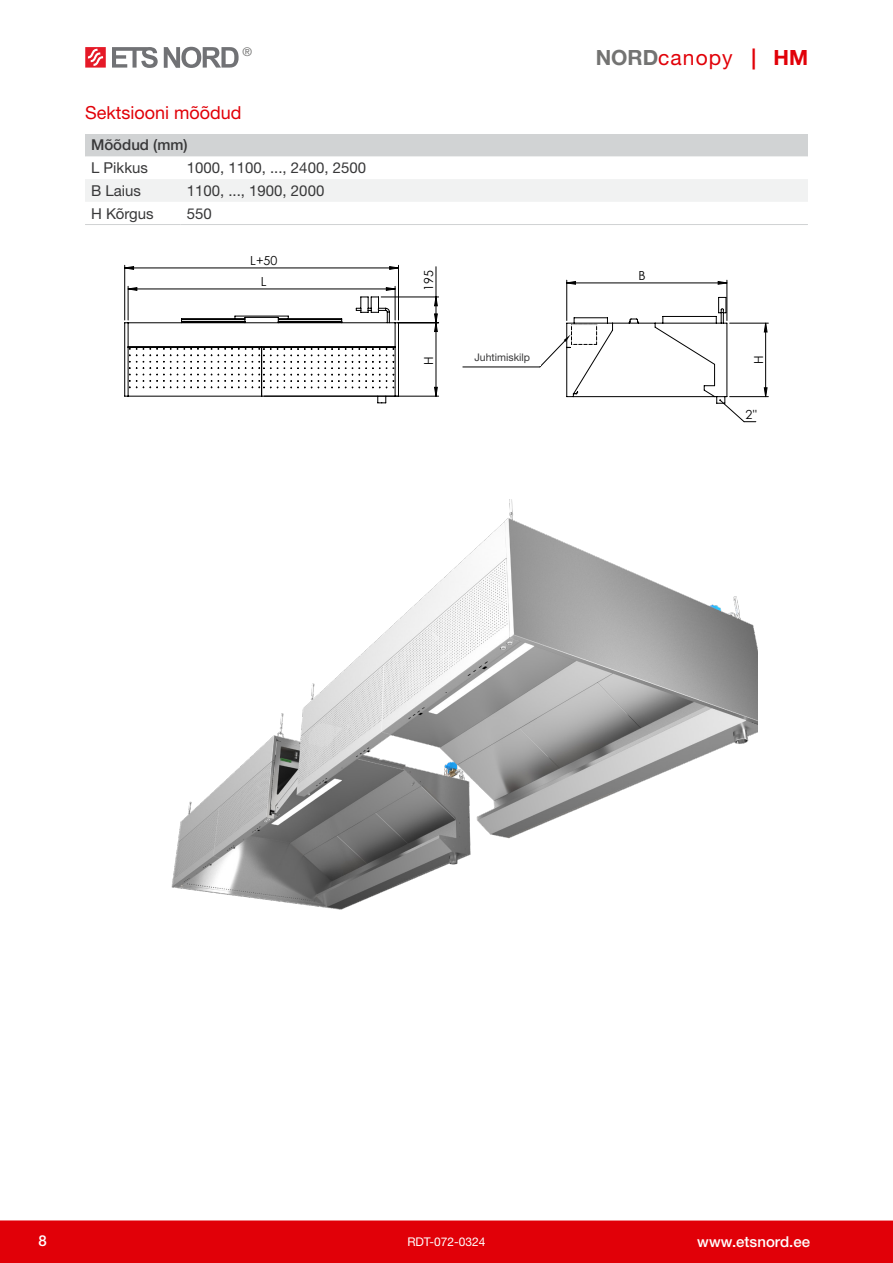
<style>
.page{position:relative;width:893px;height:1263px;background:#fff}
.page>*{position:absolute;margin:0;border:0;box-sizing:border-box;transform-origin:0 0}
.t1{font:21px "Helvetica Neue LTW1 G";letter-spacing:.05em;color:#e10008}
.Pealkiri{font:18px "Helvetica Neue LTW1 G";color:#e10008}
.Tabeltekst{font:15px "Helvetica Neue LTW1 G";color:#383839}
.t2{font:500 15px "Helvetica Neue LTW1 G";color:#fff}
.Tabeli_päis{font:500 15px "Helvetica Neue LTW1 G";color:#383839}
.t3{font:12.45px/21px "Century Gothic";color:#000;text-align:center}
.t4{font:12.45px "Helvetica Neue LTW1 G";color:#000}
.t5{font:12px "Helvetica Neue LTW1 G";color:#fff}
.t6{font:12px "Helvetica Neue LTW1 G";color:#737372}
.Graafiku_tekst{font:10.5px "Helvetica Neue LTW1 G";color:#383839}
.s1{font-weight:700;color:#737372}
.s2{font-weight:700}
</style>
<div class="page">
<div style="left:0;top:1220px;width:893px;height:43px;background:#e10008"></div>
<svg style="left:85px;top:47px;width:21px;height:21px"></svg>
<svg style="left:112px;top:47px;width:46px;height:21px"></svg>
<svg style="left:164px;top:47px;width:75px;height:21px"></svg>
<div style="left:85px;top:134px;width:723px;height:22px;background:#d1d3d4"></div>
<svg style="left:85px;top:156px;width:723px;height:1px"></svg>
<div style="left:85px;top:179px;width:723px;height:23px;background:#f1f2f2"></div>
<hr style="left:85px;top:224px;width:96px;height:1px;background:#d1d3d4">
<hr style="left:181px;top:224px;width:627px;height:1px;background:#d1d3d4">
<img style="left:171px;top:500px;width:586px;height:410px">
<hr style="left:124px;top:265px;width:1px;height:55px;background:#000">
<hr style="left:398px;top:265px;width:1px;height:55px;background:#000">
<hr style="left:765px;top:323px;width:1px;height:74px;background:#000">
<hr style="left:730px;top:396px;width:38px;height:1px;background:#000">
<hr style="left:730px;top:323px;width:38px;height:1px;background:#000">
<hr style="left:264px;top:396px;width:175px;height:1px;background:#000">
<hr style="left:381px;top:297px;width:58px;height:1px;background:#000">
<hr style="left:398px;top:322px;width:41px;height:1px;background:#000">
<hr style="left:436px;top:267px;width:1px;height:30px;background:#000">
<hr style="left:566px;top:280px;width:1px;height:40px;background:#000">
<hr style="left:727px;top:280px;width:1px;height:40px;background:#000">
<svg style="left:764px;top:387px;width:4px;height:10px"></svg>
<svg style="left:764px;top:323px;width:4px;height:9px"></svg>
<svg style="left:434px;top:296px;width:4px;height:101px"></svg>
<svg style="left:566px;top:281px;width:161px;height:4px"></svg>
<svg style="left:124px;top:266px;width:275px;height:137px"></svg>
<hr style="left:463px;top:367px;width:77px;height:1px;background:#000">
<svg style="left:539px;top:297px;width:217px;height:125px"></svg>
<div style="left:463px;top:354px;width:78px;height:12px;background:#fff"></div>
<p class="t6" style="left:243px;top:44px;width:11px">®</p>
<h1 class="t1" style="left:596px;top:44px;width:214px"><span class="s1">NORD</span>canopy <span class="s2">| HM</span></h1>
<p class="Pealkiri" style="left:85px;top:102px;width:158px">Sektsiooni mõõdud</p>
<p class="Tabeli_päis" style="left:91px;top:136px;width:98px">Mõõdud (mm)</p>
<p class="Tabeltekst" style="left:91px;top:158px;width:58px">L Pikkus</p>
<p class="Tabeltekst" style="left:187px;top:158px;width:181px">1000, 1100, ..., 2400, 2500</p>
<p class="Tabeltekst" style="left:91px;top:181px;width:52px">B Laius</p>
<p class="Tabeltekst" style="left:187px;top:181px;width:139px">1100, ..., 1900, 2000</p>
<p class="Tabeltekst" style="left:91px;top:204px;width:64px">H Kõrgus</p>
<p class="Tabeltekst" style="left:187px;top:204px;width:27px">550</p>
<p class="t3" style="left:250px;top:250px;width:29px">L+50<br>L</p>
<p class="t3" style="left:418px;top:291px;width:22px;rotate:-90deg">195</p>
<p class="t3" style="left:418px;top:365px;width:10px;rotate:-90deg">H</p>
<p class="Graafiku_tekst" style="left:474px;top:351px;width:57px">Juhtimiskilp</p>
<p class="t4" style="left:463px;top:353px;width:77px">Electrical box</p>
<p class="t3" style="left:638px;top:265px;width:9px">B</p>
<p class="t3" style="left:748px;top:364px;width:10px;rotate:-90deg">H</p>
<p class="t3" style="left:745px;top:404px;width:13px">2''</p>
<p class="t2" style="left:38px;top:1232px;width:10px">8</p>
<p class="t5" style="left:407px;top:1234px;width:80px">RDT-072-0324</p>
<p class="t2" style="left:697px;top:1233px;width:114px">www.etsnord.ee</p>
</div>
